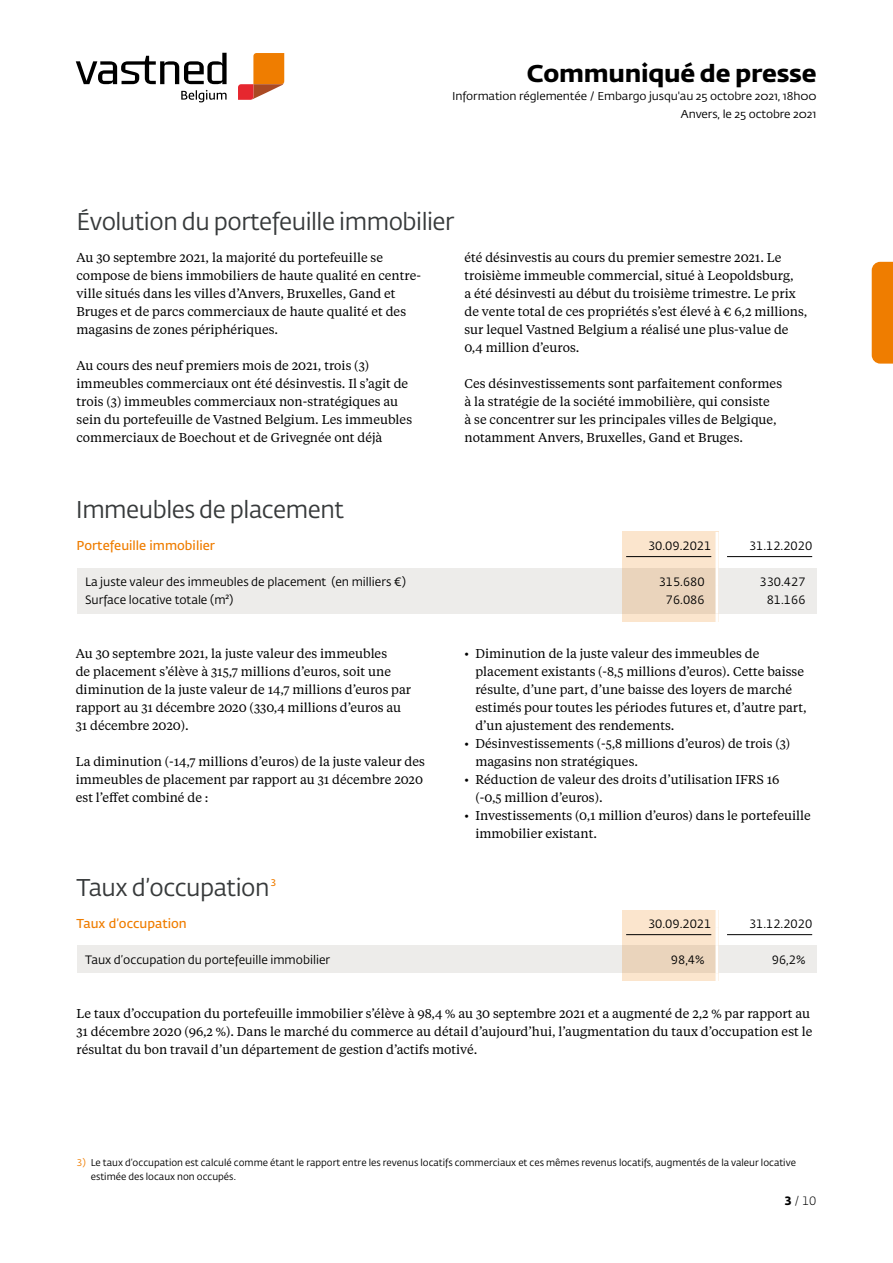
<style>
.page{position:relative;width:893px;height:1263px;background:#fff}
.page>*{position:absolute;margin:0;border:0;box-sizing:border-box;transform-origin:0 0}
.t1{font:24px "Fedra Sans Std";letter-spacing:-.02em;color:#373a3b}
.t2{font:700 24px "Fedra Sans Std";letter-spacing:-.01em;color:#000;scale:1.05 1}
.t3{font:12.75px/18px "Tiempos Text";color:#000}
.t4{font:600 12.75px "Fedra Sans Std";color:#ef7d00}
.t5{font:12px "Fedra Sans Std";color:#000}
.t6{font:300 12px "Fedra Sans Std";color:#000}
.t7{font:11.25px/18px "Fedra Sans Std";letter-spacing:-.01em;color:#000;text-align:right;scale:1.05 1}
.t8{font:9.75px/13.5px "Fedra Sans Std";color:#000}
.t9{font:600 9.6px "Fedra Sans Std";color:#ef7d00}
.s1{color:#ef7d00}
.s2{font-weight:700}
</style>
<div class="page">
<div style="left:77px;top:568px;width:739px;height:45px;background:#edecea"></div>
<div style="left:622px;top:532px;width:97px;height:90px;background:linear-gradient(to right,#f2dcc4,#f2dcc4)"></div>
<hr style="left:715px;top:532px;width:3px;height:18px;background:#fff">
<hr style="left:715px;top:550px;width:3px;height:18px;background:#fff">
<hr style="left:715px;top:568px;width:3px;height:18px;background:#fff">
<hr style="left:715px;top:586px;width:3px;height:27px;background:#fff">
<svg style="left:715px;top:613px;width:3px;height:9px"></svg>
<hr style="left:626px;top:556px;width:85px;height:1px;background:#000">
<hr style="left:727px;top:556px;width:85px;height:1px;background:#000">
<div style="left:77px;top:945px;width:739px;height:28px;background:#edecea"></div>
<div style="left:622px;top:910px;width:97px;height:70px;background:linear-gradient(to right,#f4dec6,#f4dec6)"></div>
<hr style="left:715px;top:910px;width:3px;height:18px;background:#fff">
<hr style="left:715px;top:928px;width:3px;height:18px;background:#fff">
<hr style="left:715px;top:946px;width:3px;height:27px;background:#fff">
<svg style="left:715px;top:973px;width:3px;height:8px"></svg>
<hr style="left:626px;top:934px;width:85px;height:1px;background:#000">
<hr style="left:727px;top:934px;width:85px;height:1px;background:#000">
<svg style="left:181px;top:90px;width:46px;height:12px"></svg>
<svg style="left:76px;top:53px;width:151px;height:31px"></svg>
<svg style="left:238px;top:53px;width:46px;height:47px"></svg>
<div style="left:872px;top:262px;width:21px;height:102px;background:#ef7d00"></div>
<h1 class="t2" style="left:527px;top:58px;width:277px">Communiqué de presse</h1>
<p class="t7" style="left:452px;top:87px;width:348px">Information réglementée / Embargo jusqu'au 25 octobre 2021, 18h00<br>Anvers, le 25 octobre 2021</p>
<h1 class="t1" style="left:77px;top:207px;width:379px">Évolution du portefeuille immobilier</h1>
<p class="t3" style="left:77px;top:248px;width:346px">Au 30 septembre 2021, la majorité du portefeuille se compose de biens immobiliers de haute qualité en centre&shy;ville situés dans les villes d’Anvers, Bruxelles, Gand et Bruges et de parcs commerciaux de haute qualité et des magasins de zones périphériques.</p>
<p class="t3" style="left:77px;top:356px;width:337px">Au cours des neuf premiers mois de 2021, trois (3) immeubles commerciaux ont été désinvestis. Il s’agit de trois (3) immeubles commerciaux non-stratégiques au sein du portefeuille de Vastned Belgium. Les immeubles commerciaux de Boechout et de Grivegnée ont déjà</p>
<p class="t3" style="left:464px;top:248px;width:344px">été désinvestis au cours du premier semestre 2021. Le troisième immeuble commercial, situé à Leopoldsburg,<br>a été désinvesti au début du troisième trimestre. Le prix de vente total de ces propriétés s’est élevé à € 6,2 millions, sur lequel Vastned Belgium a réalisé une plus-value de 0,4 million d’euros.</p>
<p class="t3" style="left:464px;top:374px;width:319px">Ces désinvestissements sont parfaitement conformes à la stratégie de la société immobilière, qui consiste<br>à se concentrer sur les principales villes de Belgique, notamment Anvers, Bruxelles, Gand et Bruges.</p>
<h1 class="t1" style="left:76px;top:495px;width:270px">Immeubles de placement</h1>
<p class="t4" style="left:77px;top:538px;width:140px">Portefeuille immobilier</p>
<p class="t5" style="left:648px;top:538px;width:65px">30.09.2021</p>
<p class="t5" style="left:749px;top:538px;width:65px">31.12.2020</p>
<p class="t5" style="left:85px;top:574px;width:323px">La juste valeur des immeubles de placement (en milliers €)</p>
<p class="t5" style="left:659px;top:574px;width:47px">315.680</p>
<p class="t5" style="left:759px;top:574px;width:47px">330.427</p>
<p class="t5" style="left:85px;top:592px;width:150px">Surface locative totale (m²)</p>
<p class="t5" style="left:666px;top:592px;width:40px">76.086</p>
<p class="t5" style="left:767px;top:592px;width:40px">81.166</p>
<p class="t3" style="left:76px;top:644px;width:337px">Au 30 septembre 2021, la juste valeur des immeubles<br>de placement s’élève à 315,7 millions d’euros, soit une diminution de la juste valeur de 14,7 millions d’euros par rapport au 31 décembre 2020 (330,4 millions d’euros au 31 décembre 2020).</p>
<p class="t3" style="left:76px;top:752px;width:351px">La diminution (-14,7 millions d’euros) de la juste valeur des immeubles de placement par rapport au 31 décembre 2020 est l’effet combiné de :</p>
<h1 class="t1" style="left:77px;top:873px;width:194px">Taux d’occupation</h1>
<p class="t9" style="left:270px;top:877px;width:7px">3</p>
<p class="t3" style="left:475px;top:644px;width:333px;text-indent:-11px">• Diminution de la juste valeur des immeubles de placement existants (-8,5 millions d’euros). Cette baisse résulte, d’une part, d’une baisse des loyers de marché estimés pour toutes les périodes futures et, d’autre part, d’un ajustement des rendements.</p>
<p class="t3" style="left:475px;top:734px;width:316px;text-indent:-11px">• Désinvestissements (-5,8 millions d’euros) de trois (3) magasins non stratégiques.</p>
<p class="t3" style="left:475px;top:770px;width:306px;text-indent:-11px">• Réduction de valeur des droits d’utilisation IFRS 16 (-0,5 million d’euros).</p>
<p class="t3" style="left:475px;top:806px;width:337px;text-indent:-11px">• Investissements (0,1 million d’euros) dans le portefeuille immobilier existant.</p>
<p class="t4" style="left:77px;top:916px;width:112px">Taux d’occupation</p>
<p class="t5" style="left:648px;top:916px;width:65px">30.09.2021</p>
<p class="t5" style="left:749px;top:916px;width:65px">31.12.2020</p>
<p class="t5" style="left:85px;top:952px;width:247px">Taux d’occupation du portefeuille immobilier</p>
<p class="t5" style="left:671px;top:952px;width:35px">98,4%</p>
<p class="t5" style="left:772px;top:952px;width:35px">96,2%</p>
<p class="t3" style="left:77px;top:1004px;width:737px">Le taux d’occupation du portefeuille immobilier s’élève à 98,4 % au 30 septembre 2021 et a augmenté de 2,2 % par rapport au<br>31 décembre 2020 (96,2 %). Dans le marché du commerce au détail d’aujourd’hui, l’augmentation du taux d’occupation est le résultat du bon travail d’un département de gestion d’actifs motivé.</p>
<p class="t8" style="left:91px;top:1156px;width:707px;text-indent:-14px"><span class="s1">3)</span> Le taux d’occupation est calculé comme étant le rapport entre les revenus locatifs commerciaux et ces mêmes revenus locatifs, augmentés de la valeur locative estimée des locaux non occupés.</p>
<p class="t6" style="left:784px;top:1193px;width:33px"><span class="s2">3</span> / 10</p>
</div>
